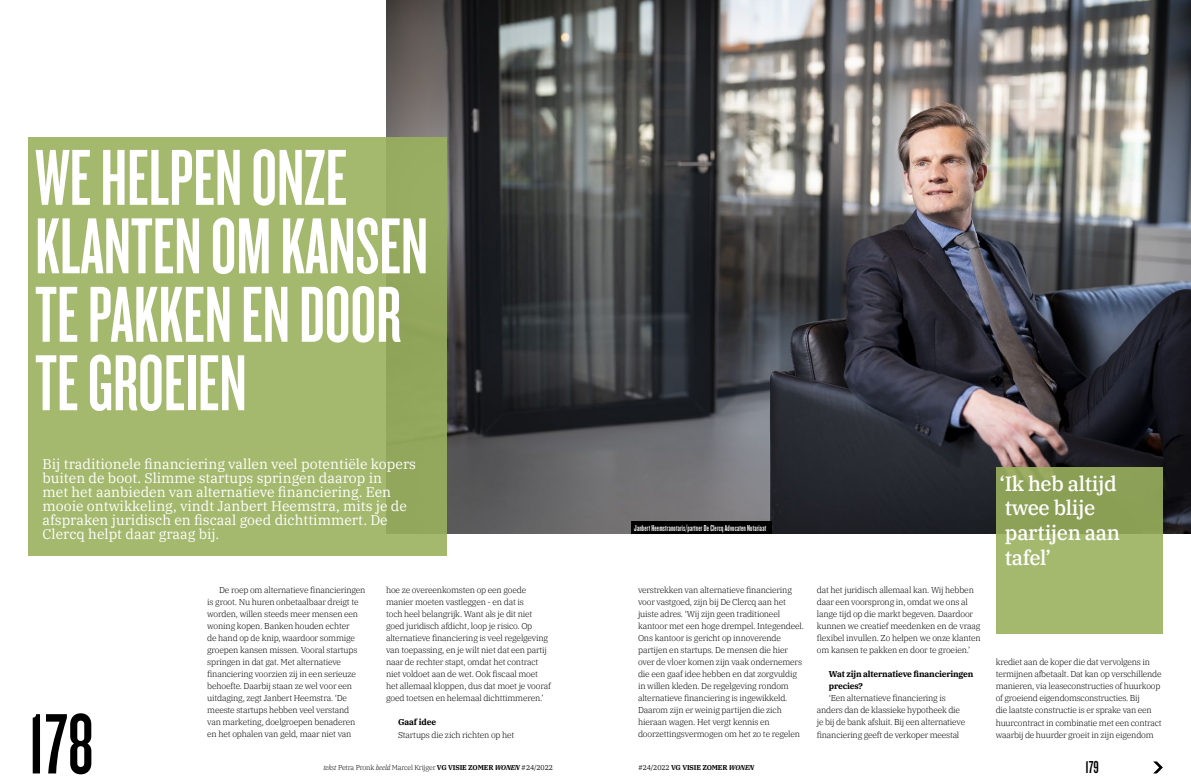
<style>
.page{position:relative;width:1191px;height:780px;background:#fff}
.page>*{position:absolute;margin:0;border:0;box-sizing:border-box;transform-origin:0 0}
.t1{font:89px "Knockout HTF47 Bantamweight";color:#000}
.t2{font:82.4px/68.4px "Knockout HTF47 Bantamweight";color:#fff}
.t3{font:500 20.5px/24.6px "IBM Plex Serif";letter-spacing:-.02em;color:#fff}
.t4{font:18px "Knockout HTF47 Bantamweight";color:#000}
.t5{font:14px/14px "IBM Plex Serif";color:#fff}
.t6{font:9px "Knockout HTF47 Bantamweight";letter-spacing:.02em;color:#fff}
.t7{font:300 8.5px/12px "IBM Plex Serif";letter-spacing:-.02em;color:#000}
.t8{font:700 8.5px/12px "IBM Plex Serif";letter-spacing:-.02em;color:#000}
.t9{font:300 7px "IBM Plex Serif";letter-spacing:-.02em;color:#000}
.t10{font:700 7px "IBM Plex Serif";letter-spacing:-.02em;color:#000}
.s1{font-style:italic}
.s2{font-weight:700}
.s3{font-weight:700;font-style:italic}
.s4{font-weight:400}
</style>
<div class="page">
<img style="left:386px;top:0;width:805px;height:533px">
<svg style="left:1153px;top:761px;width:9px;height:12px"></svg>
<div style="left:28px;top:137px;width:419px;height:419px;background:linear-gradient(to right,#a7bb72,#9cb066)"></div>
<div style="left:995px;top:467px;width:167px;height:166px;background:linear-gradient(to bottom,#899d53,#abbf75)"></div>
<div style="left:631px;top:521px;width:141px;height:12px;background:#000"></div>
<h2 class="t2" style="left:35px;top:145px;width:394px">We helpen onze klanten om kansen te pakken en door te groeien</h2>
<p class="t5" style="left:43px;top:456px;width:375px">Bij traditionele financiering vallen veel potentiële kopers buiten de boot. Slimme startups springen daarop in<br>met het aanbieden van alternatieve financiering. Een mooie ontwikkeling, vindt Janbert Heemstra, mits je de afspraken juridisch en fiscaal goed dichttimmert. De Clercq helpt daar graag bij.</p>
<p class="t6" style="left:634px;top:523px;width:133px">Janbert Heemstranotaris/partner De Clercq Advocaten Notariaat</p>
<h1 class="t1" style="left:28px;top:699px;width:67px">178</h1>
<p class="t7" style="left:207px;top:583px;width:160px;text-indent:12px">De roep om alternatieve financieringen is groot. Nu huren onbetaalbaar dreigt te worden, willen steeds meer mensen een woning kopen. Banken houden echter<br>de hand op de knip, waardoor sommige groepen kansen missen. Vooral startups springen in dat gat. Met alternatieve financiering voorzien zij in een serieuze behoefte. Daarbij staan ze wel voor een uitdaging, zegt Janbert Heemstra. ‘De meeste startups hebben veel verstand<br>van marketing, doelgroepen benaderen en het ophalen van geld, maar niet van</p>
<p class="t7" style="left:386px;top:583px;width:166px">hoe ze overeenkomsten op een goede manier moeten vastleggen - en dat is<br>toch heel belangrijk. Want als je dit niet goed juridisch afdicht, loop je risico. Op alternatieve financiering is veel regelgeving van toepassing, en je wilt niet dat een partij naar de rechter stapt, omdat het contract niet voldoet aan de wet. Ook fiscaal moet het allemaal kloppen, dus dat moet je vooraf goed toetsen en helemaal dichttimmeren.’</p>
<p class="t8" style="left:398px;top:715px;width:40px">Gaaf idee</p>
<p class="t7" style="left:398px;top:727px;width:118px">Startups die zich richten op het</p>
<p class="t7" style="left:638px;top:583px;width:167px">verstrekken van alternatieve financiering voor vastgoed, zijn bij De Clercq aan het juiste adres. ‘Wij zijn geen traditioneel kantoor met een hoge drempel. Integendeel.<br>Ons kantoor is gericht op innoverende partijen en startups. De mensen die hier over de vloer komen zijn vaak ondernemers die een gaaf idee hebben en dat zorgvuldig in willen kleden. De regelgeving rondom alternatieve financiering is ingewikkeld.<br>Daarom zijn er weinig partijen die zich hieraan wagen. Het vergt kennis en doorzettingsvermogen om het zo te regelen</p>
<p class="t7" style="left:817px;top:583px;width:165px">dat het juridisch allemaal kan. Wij hebben daar een voorsprong in, omdat we ons al lange tijd op die markt begeven. Daardoor kunnen we creatief meedenken en de vraag flexibel invullen. Zo helpen we onze klanten om kansen te pakken en door te groeien.’</p>
<p class="t8" style="left:829px;top:667px;width:146px">Wat zijn alternatieve financieringen precies?</p>
<p class="t7" style="left:817px;top:691px;width:150px;text-indent:12px">‘Een alternatieve financiering is anders dan de klassieke hypotheek die je bij de bank afsluit. Bij een alternatieve financiering geeft de verkoper meestal</p>
<p class="t9" style="left:323px;top:762px;width:231px"><span class="s1">tekst</span> Petra Pronk <span class="s1">beeld</span> Marcel Krijger <span class="s2">VG VISIE zomer</span> <span class="s3">WONEN</span> <span class="s4">#24/2022</span></p>
<p class="t10" style="left:638px;top:761px;width:117px"><span class="s4">#24/2022</span> VG VISIE zomer <span class="s1">WONEN</span></p>
<h3 class="t3" style="left:999px;top:469px;width:122px">‘Ik heb altijd twee blije partijen aan tafel’</h3>
<p class="t7" style="left:995px;top:655px;width:167px">krediet aan de koper die dat vervolgens in termijnen afbetaalt. Dat kan op verschillende manieren, via leaseconstructies of huurkoop of groeiend eigendomsconstructies. Bij<br>die laatste constructie is er sprake van een huurcontract in combinatie met een contract waarbij de huurder groeit in zijn eigendom</p>
<h3 class="t4" style="left:1085px;top:758px;width:15px">179</h3>
</div>
